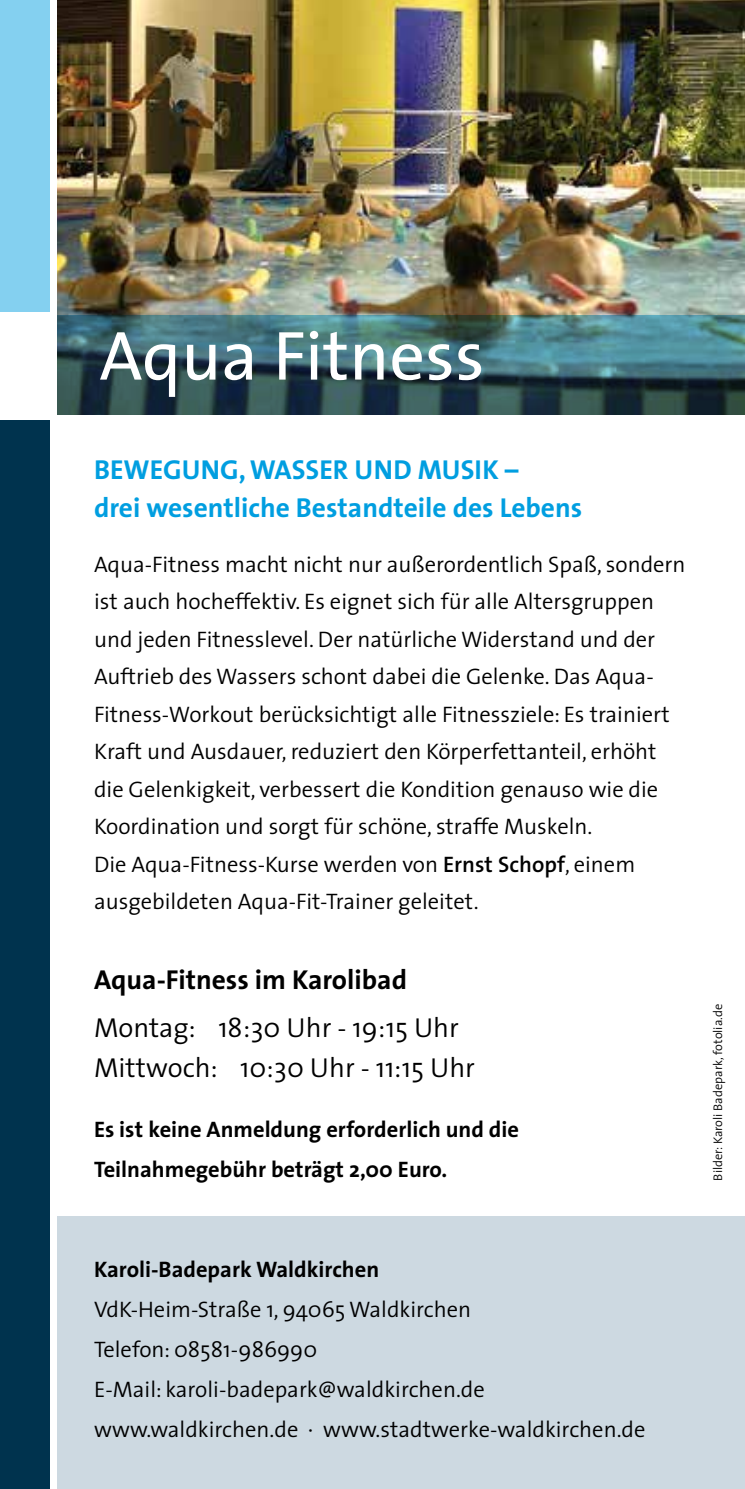
<style>
.page{position:relative;width:745px;height:1489px;background:#fff}
.page>*{position:absolute;margin:0;border:0;box-sizing:border-box;transform-origin:0 0}
.t1{font:70px "The Sans";color:#fff}
.t2{font:700 27.5px/37.5px "The Sans";color:#009ee0}
.t3{font:300 27.5px/40px "The Sans";color:#000}
.t4{font:700 27.5px "The Sans";color:#000}
.t5{font:300 22.5px/37.5px "The Sans";color:#000}
.t6{font:700 22.5px/40px "The Sans";color:#000}
.t7{font:300 12.5px "The Sans";color:#000}
.s1{font-weight:600}
</style>
<div class="page">
<img style="left:57px;top:0;width:687px;height:315px">
<svg style="left:57px;top:315px;width:687px;height:100px;background:#395f67"></svg>
<div style="left:0;top:420px;width:50px;height:1068px;background:#00334e"></div>
<div style="left:0;top:0;width:50px;height:312px;background:#84d0f0"></div>
<div style="left:57px;top:1215px;width:687px;height:273px;background:#cdd9e1"></div>
<h1 class="t1" style="left:99px;top:298px;width:386px">Aqua Fitness</h1>
<p class="t2" style="left:94px;top:450px;width:489px">BEWEGUNG, WASSER UND MUSIK –<br>drei wesentliche Bestandteile des Lebens</p>
<p class="t5" style="left:94px;top:544px;width:592px">Aqua-Fitness macht nicht nur außerordentlich Spaß, sondern ist auch hocheffektiv. Es eignet sich für alle Altersgruppen und jeden Fitnesslevel. Der natürliche Widerstand und der Auftrieb des Wassers schont dabei die Gelenke. Das Aqua-Fitness-Workout berücksichtigt alle Fitnessziele: Es trainiert Kraft und Ausdauer, reduziert den Körperfettanteil, erhöht die Gelenkigkeit, verbessert die Kondition genauso wie die Koordination und sorgt für schöne, straffe Muskeln.<br>Die Aqua-Fitness-Kurse werden von <span class="s1">Ernst Schopf</span>, einem ausgebildeten Aqua-Fit-Trainer geleitet.</p>
<p class="t4" style="left:94px;top:956px;width:314px">Aqua-Fitness im Karolibad</p>
<p class="t3" style="left:94px;top:1006px;width:382px">Montag: 18:30 Uhr - 19:15 Uhr<br>Mittwoch: 10:30 Uhr - 11:15 Uhr</p>
<p class="t6" style="left:94px;top:1108px;width:426px">Es ist keine Anmeldung erforderlich und die<br>Teilnahmegebühr beträgt 2,00 Euro.</p>
<p class="t7" style="left:707px;top:1180px;width:178px;rotate:-90deg">Bilder: Karoli Badepark, fotolia.de</p>
<p class="t6" style="left:94px;top:1248px;width:286px">Karoli-Badepark Waldkirchen</p>
<p class="t5" style="left:94px;top:1288px;width:552px;line-height:40px">VdK-Heim-Straße 1, 94065 Waldkirchen<br>Telefon: 08581-986990<br>E-Mail: karoli-badepark@waldkirchen.de www.waldkirchen.de · www.stadtwerke-waldkirchen.de</p>
</div>
